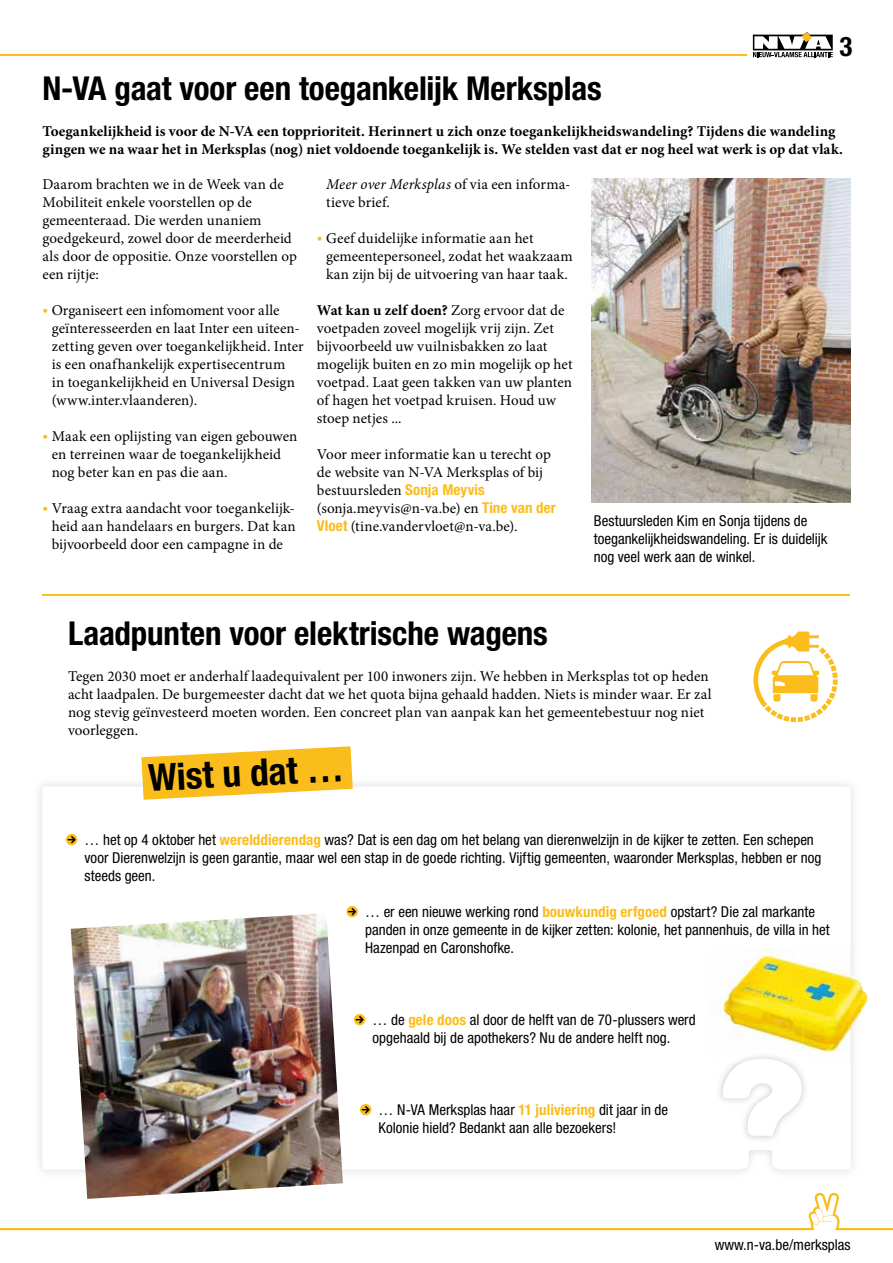
<style>
.page{position:relative;width:893px;height:1263px;background:#fff}
.page>*{position:absolute;margin:0;border:0;box-sizing:border-box;transform-origin:0 0}
.t1{font:700 condensed 37.35px "Helvetica Neue LT Std";color:#000}
.t2{font:700 condensed 33px "Helvetica Neue LT Std";letter-spacing:-.005em;color:#000}
.t3{font:700 condensed 27px "Helvetica Neue LT Std";color:#000}
.t4{font:15px/18px "Minion Pro";color:#000}
.t5{font:condensed 15px/18px "Helvetica Neue LT Std";color:#000}
.t6{font:700 15px/18px "Minion Pro";color:#000}
.s1{color:#fbbd1b}
.s2{font-style:italic}
.s3{font-weight:700}
.s4{font-family:"Helvetica Neue LT Std";font-weight:700;font-stretch:condensed;color:#fbbd1b}
.s5{font-weight:700;color:#fbbd1b}
</style>
<div class="page">
<hr style="left:43px;top:594px;width:807px;height:1px;background:#fbbd1b">
<svg style="left:723px;top:1062px;width:78px;height:74px"></svg>
<svg style="left:141px;top:746px;width:212px;height:54px"></svg>
<svg style="left:66px;top:834px;width:11px;height:11px"></svg>
<svg style="left:68px;top:836px;width:8px;height:7px"></svg>
<svg style="left:346px;top:906px;width:12px;height:11px"></svg>
<svg style="left:348px;top:908px;width:8px;height:7px"></svg>
<svg style="left:354px;top:1014px;width:11px;height:11px"></svg>
<svg style="left:356px;top:1016px;width:8px;height:7px"></svg>
<svg style="left:360px;top:1104px;width:11px;height:11px"></svg>
<svg style="left:362px;top:1106px;width:8px;height:7px"></svg>
<img style="left:71px;top:913px;width:272px;height:279px">
<img style="left:591px;top:178px;width:259px;height:325px">
<img style="left:709px;top:948px;width:159px;height:114px">
<img style="left:745px;top:1059px;width:35px;height:3px">
<svg style="left:753px;top:631px;width:85px;height:91px"></svg>
<hr style="left:0;top:55px;width:746px;height:1px;background:#fbbd1b">
<svg style="left:753px;top:32px;width:80px;height:25px"></svg>
<svg style="left:0;top:1192px;width:893px;height:38px"></svg>
<h3 class="t3" style="left:840px;top:30px;width:14px">3</h3>
<h2 class="t2" style="left:43px;top:68px;width:561px">N-VA gaat voor een toegankelijk Merksplas</h2>
<p class="t6" style="left:43px;top:122px;width:802px">Toegankelijkheid is voor de N-VA een topprioriteit. Herinnert u zich onze toegankelijkheidswandeling? Tijdens die wandeling gingen we na waar het in Merksplas (nog) niet voldoende toegankelijk is. We stelden vast dat er nog heel wat werk is op dat vlak.</p>
<p class="t4" style="left:43px;top:176px;width:256px">Daarom brachten we in de Week van de Mobiliteit enkele voorstellen op de gemeenteraad. Die werden unaniem goedgekeurd, zowel door de meerderheid als door de oppositie. Onze voorstellen op een rijtje:</p>
<p class="t4" style="left:52px;top:302px;width:254px;text-indent:-9px"><span class="s1">•</span> Organiseert een infomoment voor alle geïnteresseerden en laat Inter een uiteen&shy;zetting geven over toegankelijkheid. Inter is een onafhankelijk expertisecentrum<br>in toegankelijkheid en Universal Design (www.inter.vlaanderen).</p>
<p class="t4" style="left:52px;top:428px;width:247px;text-indent:-9px"><span class="s1">•</span> Maak een oplijsting van eigen gebouwen en terreinen waar de toegankelijkheid nog beter kan en pas die aan.</p>
<p class="t4" style="left:52px;top:500px;width:246px;text-align:justify;text-indent:-9px"><span class="s1">•</span> Vraag extra aandacht voor toegankelijk&shy;heid aan handelaars en burgers. Dat kan bijvoorbeeld door een campagne in de</p>
<p class="t4" style="left:326px;top:176px;width:246px"><span class="s2">Meer over Merksplas</span> of via een informa&shy;tieve brief.</p>
<p class="t4" style="left:326px;top:230px;width:248px;text-indent:-9px"><span class="s1">•</span> Geef duidelijke informatie aan het gemeentepersoneel, zodat het waakzaam kan zijn bij de uitvoering van haar taak.</p>
<p class="t4" style="left:317px;top:302px;width:257px"><span class="s3">Wat kan u zelf doen?</span> Zorg ervoor dat de voetpaden zoveel mogelijk vrij zijn. Zet bijvoorbeeld uw vuilnisbakken zo laat mogelijk buiten en zo min mogelijk op het voetpad. Laat geen takken van uw planten of hagen het voetpad kruisen. Houd uw stoep netjes ...</p>
<p class="t4" style="left:317px;top:446px;width:240px">Voor meer informatie kan u terecht op de website van N-VA Merksplas of bij bestuursleden <span class="s4">Sonja Meyvis </span>(sonja.meyvis@n-va.be) en <span class="s4">Tine van der Vloet</span> (tine.vandervloet@n-va.be).</p>
<p class="t5" style="left:594px;top:512px;width:235px">Bestuursleden Kim en Sonja tijdens de toegankelijkheidswandeling. Er is duidelijk nog veel werk aan de winkel.</p>
<h2 class="t2" style="left:68px;top:613px;width:481px">Laadpunten voor elektrische wagens</h2>
<p class="t4" style="left:68px;top:667px;width:645px">Tegen 2030 moet er anderhalf laadequivalent per 100 inwoners zijn. We hebben in Merksplas tot op heden acht laadpalen. De burgemeester dacht dat we het quota bijna gehaald hadden. Niets is minder waar. Er zal nog stevig geïnvesteerd moeten worden. Een concreet plan van aanpak kan het gemeentebestuur nog niet voorleggen.</p>
<h1 class="t1" style="left:147px;top:755px;width:197px;rotate:-3deg">Wist u dat …</h1>
<p class="t5" style="left:85px;top:831px;width:738px">… het op 4 oktober het <span class="s5">werelddierendag</span> was? Dat is een dag om het belang van dierenwelzijn in de kijker te zetten. Een schepen voor Dierenwelzijn is geen garantie, maar wel een stap in de goede richting. Vijftig gemeenten, waaronder Merksplas, hebben er nog steeds geen.</p>
<p class="t5" style="left:365px;top:903px;width:466px">… er een nieuwe werking rond <span class="s5">bouwkundig erfgoed</span> opstart? Die zal markante panden in onze gemeente in de kijker zetten: kolonie, het pannenhuis, de villa in het<br>Hazenpad en Caronshofke.</p>
<p class="t5" style="left:373px;top:1011px;width:325px">… de <span class="s5">gele doos</span> al door de helft van de 70-plussers werd opgehaald bij de apothekers? Nu de andere helft nog.</p>
<p class="t5" style="left:379px;top:1101px;width:291px">… N-VA Merksplas haar <span class="s5">11 juliviering</span> dit jaar in de<br>Kolonie hield? Bedankt aan alle bezoekers!</p>
<p class="t5" style="left:715px;top:1236px;width:138px">www.n-va.be/merksplas</p>
</div>
